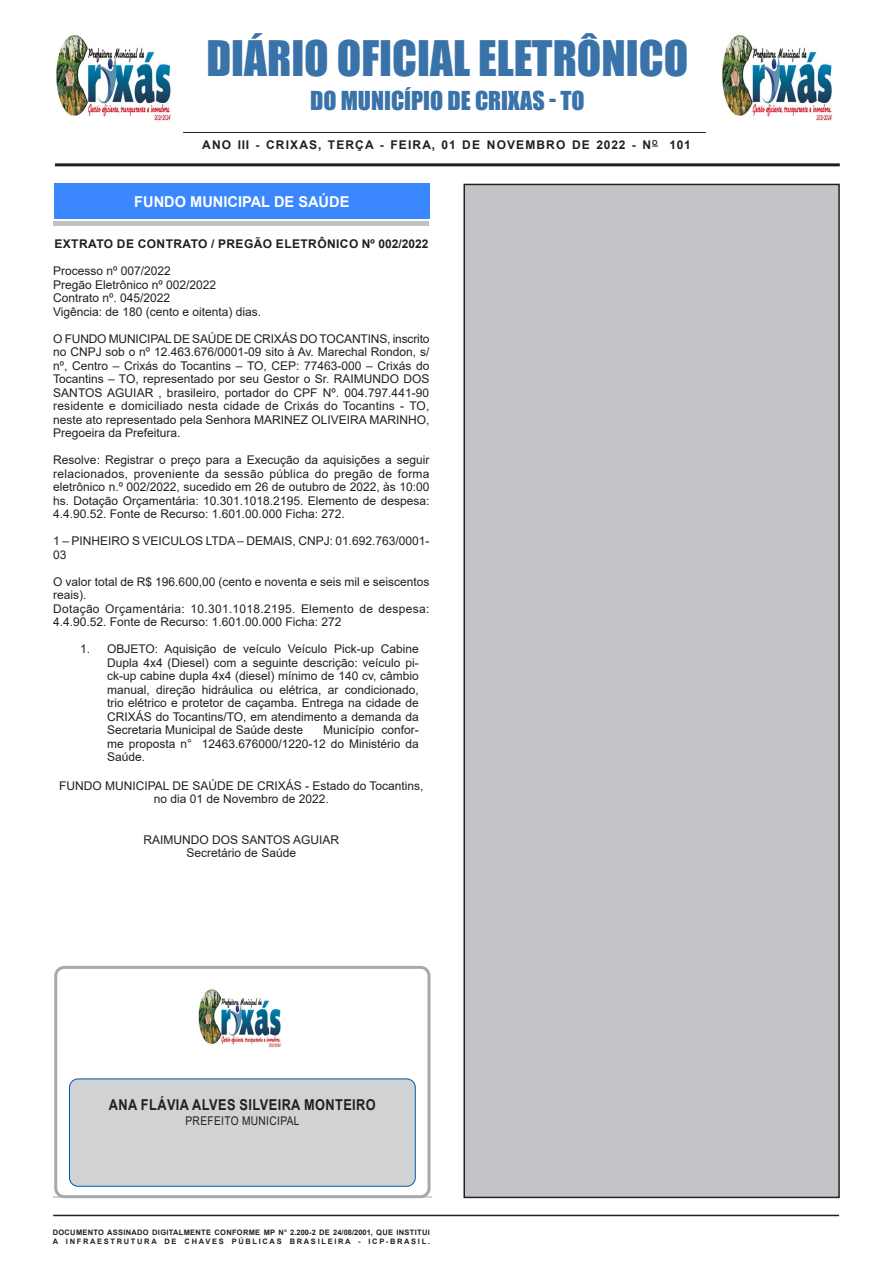
<style>
.page{position:relative;width:893px;height:1263px;background:#fff}
.page>*{position:absolute;margin:0;border:0;box-sizing:border-box;transform-origin:0 0}
.t1{font:45px "Impact";color:#3a73aa}
.t2{font:24px "Impact";color:#3a73aa}
.t3{font:700 15px "Arial";letter-spacing:.035em;color:#231f20;scale:.85 1}
.Chancela{font:700 15px "Arial";color:#fff}
.SEM_PARAGRAFO{font:12px/13.5px "Arial";color:#231f20;text-align:justify}
.CARGO{font:12px/13.5px "Arial";color:#231f20;text-align:center}
.SEM_PARAGRAFO-2{font:12px/13.5px "Arial";letter-spacing:.025em;color:#231f20}
.TITULOS{font:700 12px "Arial";letter-spacing:.095em;color:#231f20}
.TITULOS-2{font:700 12px "Arial";letter-spacing:.035em;color:#231f20}
.SEM_PARAGRAFO-3{font:12px "Arial";letter-spacing:.035em;color:#231f20;scale:.85 1}
.t4{font:700 7.5px "Arial";letter-spacing:.04em;color:#231f20}
.t5{font:700 7.5px "Arial";letter-spacing:.225em;color:#231f20}
</style>
<div class="page">
<hr style="left:53px;top:1215px;width:786px;height:1px;background:#231f20">
<hr style="left:55px;top:163px;width:785px;height:3px;background:#231f20">
<hr style="left:183px;top:132px;width:523px;height:1px;background:#231f20">
<hr style="left:53px;top:1197px;width:379px;height:1px;background:#d1d2d4">
<div style="left:54px;top:966px;width:377px;height:232px;border:3px solid #a8a9ad;border-radius:9px"></div>
<div style="left:70px;top:1079px;width:345px;height:107px;background:#d1d2d4;border-radius:9px"></div>
<div style="left:69px;top:1079px;width:346px;height:107px;border:1px solid #0057a8;border-radius:9px"></div>
<img style="left:198px;top:989px;width:83px;height:59px">
<img style="left:722px;top:35px;width:110px;height:87px">
<div style="left:464px;top:184px;width:375px;height:1013px;background:#c2c3c6"></div>
<div style="left:463px;top:184px;width:377px;height:1014px;border:2px solid #231f20"></div>
<img style="left:56px;top:35px;width:115px;height:87px">
<div style="left:53px;top:189px;width:375px;height:37px;background:#c1c2c4"></div>
<div style="left:53px;top:186px;width:375px;height:35px;background:#fff"></div>
<div style="left:54px;top:184px;width:375px;height:35px;background:#3a87ff"></div>
<p class="t1" style="left:206px;top:23px;width:483px">DIÁRIO OFICIAL ELETRÔNICO</p>
<p class="t2" style="left:310px;top:82px;width:276px">DO MUNICÍPIO DE CRIXAS - TO</p>
<p class="TITULOS" style="left:202px;top:137px;width:490px">ANO III - CRIXAS, TERÇA - FEIRA, 01 DE NOVEMBRO DE 2022 - N<sup>O</sup> 101</p>
<p class="Chancela" style="left:134px;top:191px;width:217px">FUNDO MUNICIPAL DE SAÚDE</p>
<p class="TITULOS-2" style="left:54px;top:235px;width:375px">EXTRATO DE CONTRATO / PREGÃO ELETRÔNICO Nº 002/2022</p>
<p class="SEM_PARAGRAFO" style="left:53px;top:264px;width:119px">Processo nº 007/2022</p>
<p class="SEM_PARAGRAFO" style="left:53px;top:278px;width:165px">Pregão Eletrônico nº 002/2022</p>
<p class="SEM_PARAGRAFO" style="left:53px;top:291px;width:119px">Contrato nº. 045/2022</p>
<p class="SEM_PARAGRAFO" style="left:53px;top:305px;width:209px">Vigência: de 180 (cento e oitenta) dias.</p>
<p class="SEM_PARAGRAFO" style="left:53px;top:332px;width:378px">O FUNDO MUNICIPAL DE SAÚDE DE CRIXÁS DO TOCANTINS, inscrito no CNPJ sob o nº 12.463.676/0001-09 sito à Av. Marechal Rondon, s/ nº, Centro – Crixás do Tocantins – TO, CEP: 77463-000 – Crixás do Tocantins – TO, representado por seu Gestor o Sr. RAIMUNDO DOS SANTOS AGUIAR , brasileiro, portador do CPF Nº. 004.797.441-90 residente e domiciliado nesta cidade de Crixás do Tocantins - TO, neste ato representado pela Senhora MARINEZ OLIVEIRA MARINHO, Pregoeira da Prefeitura.</p>
<p class="SEM_PARAGRAFO" style="left:53px;top:453px;width:378px">Resolve: Registrar o preço para a Execução da aquisições a seguir relacionados, proveniente da sessão pública do pregão de forma eletrônico n.º 002/2022, sucedido em 26 de outubro de 2022, às 10:00 hs. Dotação Orçamentária: 10.301.1018.2195. Elemento de despesa:<br>4.4.90.52. Fonte de Recurso: 1.601.00.000 Ficha: 272.</p>
<p class="SEM_PARAGRAFO" style="left:53px;top:534px;width:378px">1 – PINHEIRO S VEICULOS LTDA – DEMAIS, CNPJ: 01.692.763/0001-<br>03</p>
<p class="SEM_PARAGRAFO" style="left:53px;top:575px;width:378px">O valor total de R$ 196.600,00 (cento e noventa e seis mil e seiscentos reais).</p>
<p class="SEM_PARAGRAFO-2" style="left:53px;top:602px;width:378px">Dotação Orçamentária: 10.301.1018.2195. Elemento de despesa:<br>4.4.90.52. Fonte de Recurso: 1.601.00.000 Ficha: 272</p>
<p class="SEM_PARAGRAFO" style="left:107px;top:642px;width:313px;text-indent:-27px">1. OBJETO: Aquisição de veículo Veículo Pick-up Cabine Dupla 4x4 (Diesel) com a seguinte descrição: veículo pi&shy;ck-up cabine dupla 4x4 (diesel) mínimo de 140 cv, câmbio manual, direção hidráulica ou elétrica, ar condicionado, trio elétrico e protetor de caçamba. Entrega na cidade de CRIXÁS do Tocantins/TO, em atendimento a demanda da Secretaria Municipal de Saúde deste</p>
<p class="SEM_PARAGRAFO" style="left:107px;top:723px;width:313px;text-indent:216px">Município confor&shy;me proposta n° 12463.676000/1220-12 do Ministério da Saúde.</p>
<p class="CARGO" style="left:59px;top:779px;width:366px">FUNDO MUNICIPAL DE SAÚDE DE CRIXÁS - Estado do Tocantins, no dia 01 de Novembro de 2022.</p>
<p class="CARGO" style="left:143px;top:833px;width:197px">RAIMUNDO DOS SANTOS AGUIAR</p>
<p class="CARGO" style="left:187px;top:846px;width:111px">Secretário de Saúde</p>
<p class="t3" style="left:109px;top:1094px;width:316px">ANA FLÁVIA ALVES SILVEIRA MONTEIRO</p>
<p class="SEM_PARAGRAFO-3" style="left:185px;top:1112px;width:136px">PREFEITO MUNICIPAL</p>
<p class="t4" style="left:53px;top:1227px;width:379px">DOCUMENTO ASSINADO DIGITALMENTE CONFORME MP N° 2.200-2 DE 24/08/2001, QUE INSTITUI</p>
<p class="t5" style="left:53px;top:1236px;width:379px">A INFRAESTRUTURA DE CHAVES PÚBLICAS BRASILEIRA - ICP-BRASIL.</p>
</div>
